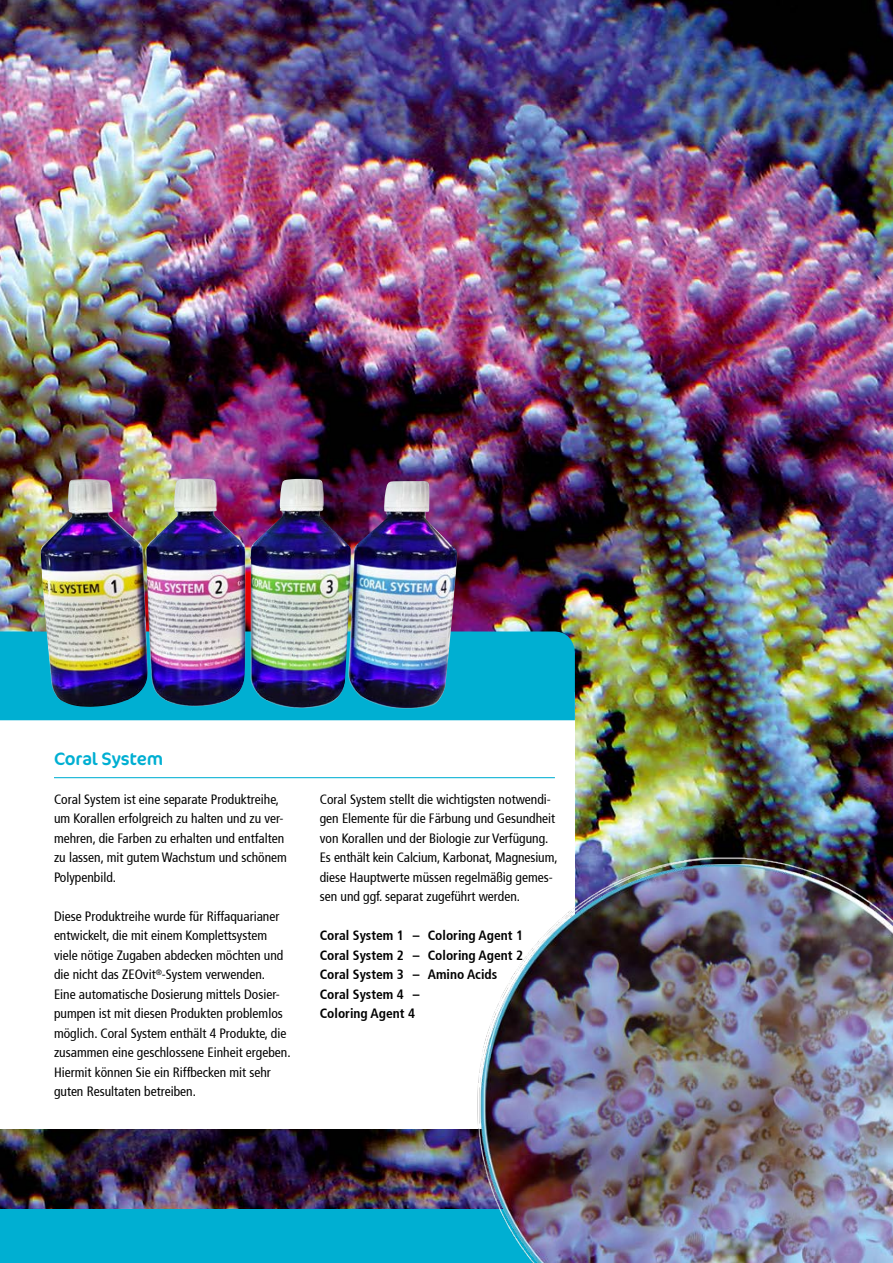
<style>
.page{position:relative;width:893px;height:1263px;background:#fff}
.page>*{position:absolute;margin:0;border:0;box-sizing:border-box;transform-origin:0 0}
.t1{font:18px "Cocon OT";letter-spacing:-.005em;color:#00afd2}
.t2{font:condensed 13.5px/19.5px "Frutiger 57";color:#000}
.t3{font:700 condensed 13.5px/19.5px "Frutiger 67";color:#000}
</style>
<div class="page">
<img style="left:0;top:0;width:893px;height:1209px">
<div style="left:0;top:692px;width:575px;height:437px;background:#fff"></div>
<hr style="left:54px;top:777px;width:501px;height:1px;background:#00afd2">
<div style="left:0;top:631px;width:575px;height:89px;background:#00afd2"></div>
<img style="left:40px;top:478px;width:418px;height:238px">
<div style="left:0;top:1209px;width:893px;height:54px;background:#00afd2"></div>
<img style="left:391px;top:810px;width:502px;height:453px">
<h1 class="t1" style="left:54px;top:745px;width:111px">Coral System</h1>
<p class="t2" style="left:54px;top:789px;width:234px">Coral System ist eine separate Produktreihe, um Korallen erfolgreich zu halten und zu ver&shy;mehren, die Farben zu erhalten und entfalten zu lassen, mit gutem Wachstum und schönem Polypenbild.</p>
<p class="t2" style="left:54px;top:906px;width:238px">Diese Produktreihe wurde für Riffaquarianer entwickelt, die mit einem Komplettsystem viele nötige Zugaben abdecken möchten und die nicht das ZEOvit<sup>®</sup>-System verwenden.<br>Eine automatische Dosierung mittels Dosier&shy;pumpen ist mit diesen Produkten problemlos möglich. Coral System enthält 4 Produkte, die zusammen eine geschlossene Einheit ergeben.<br>Hiermit können Sie ein Riffbecken mit sehr guten Resultaten betreiben.</p>
<p class="t2" style="left:320px;top:789px;width:239px">Coral System stellt die wichtigsten notwendi&shy;gen Elemente für die Färbung und Gesundheit von Korallen und der Biologie zur Verfügung.<br>Es enthält kein Calcium, Karbonat, Magnesium, diese Hauptwerte müssen regelmäßig gemes&shy;sen und ggf. separat zugeführt werden.</p>
<p class="t3" style="left:320px;top:926px;width:205px">Coral System 1 – Coloring Agent 1<br>Coral System 2 – Coloring Agent 2<br>Coral System 3 – Amino Acids<br>Coral System 4 –<br>Coloring Agent 4</p>
</div>
